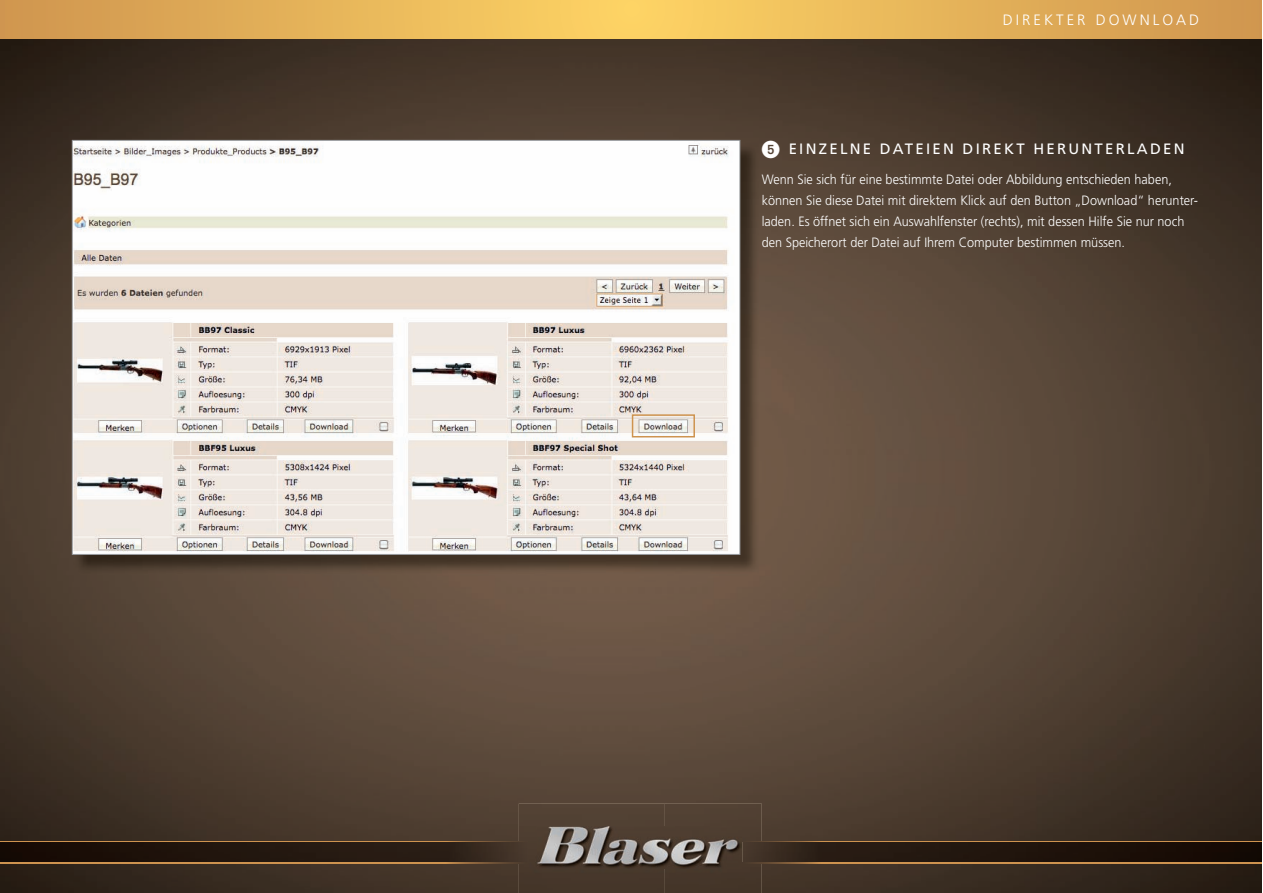
<style>
.page{position:relative;width:1263px;height:893px;background:#fff}
.page>*{position:absolute;margin:0;border:0;box-sizing:border-box;transform-origin:0 0}
.t1{font:15px "Frutiger";letter-spacing:.15em;color:#fff}
.t2{font:300 15px "Frutiger";letter-spacing:.2em;color:#fff}
.t3{font:300 13.5px/21px "Frutiger";color:#fff;scale:.94 1}
</style>
<div class="page">
<img style="left:0;top:38px;width:1262px;height:855px">
<img style="left:762px;top:843px;width:500px;height:19px">
<img style="left:0;top:843px;width:519px;height:19px">
<img style="left:519px;top:804px;width:243px;height:89px">
<img style="left:537px;top:826px;width:205px;height:42px">
<img style="left:762px;top:841px;width:500px;height:2px">
<svg style="left:743px;top:841px;width:19px;height:2px"></svg>
<img style="left:762px;top:862px;width:500px;height:1px">
<svg style="left:743px;top:862px;width:19px;height:1px"></svg>
<img style="left:0;top:862px;width:519px;height:1px">
<img style="left:0;top:841px;width:519px;height:2px">
<svg style="left:519px;top:841px;width:9px;height:2px"></svg>
<svg style="left:0;top:0;width:1262px;height:38px;background:#e6b359"></svg>
<img style="left:74px;top:142px;width:685px;height:431px">
<img style="left:74px;top:142px;width:664px;height:411px">
<div style="left:632px;top:414px;width:63px;height:23px;border:2px solid #ce934f"></div>
<svg style="left:762px;top:141px;width:17px;height:17px"></svg>
<p class="t2" style="left:1003px;top:11px;width:198px">DIREKTER DOWNLOAD</p>
<p class="t1" style="left:789px;top:140px;width:397px">EINZELNE DATEIEN DIREKT HERUNTERLADEN</p>
<p class="t3" style="left:762px;top:168px;width:466px">Wenn Sie sich für eine bestimmte Datei oder Abbildung entschieden haben, können Sie diese Datei mit direktem Klick auf den Button „Download“ herunter&shy;laden. Es öffnet sich ein Auswahlfenster (rechts), mit dessen Hilfe Sie nur noch den Speicherort der Datei auf Ihrem Computer bestimmen müssen.</p>
</div>
